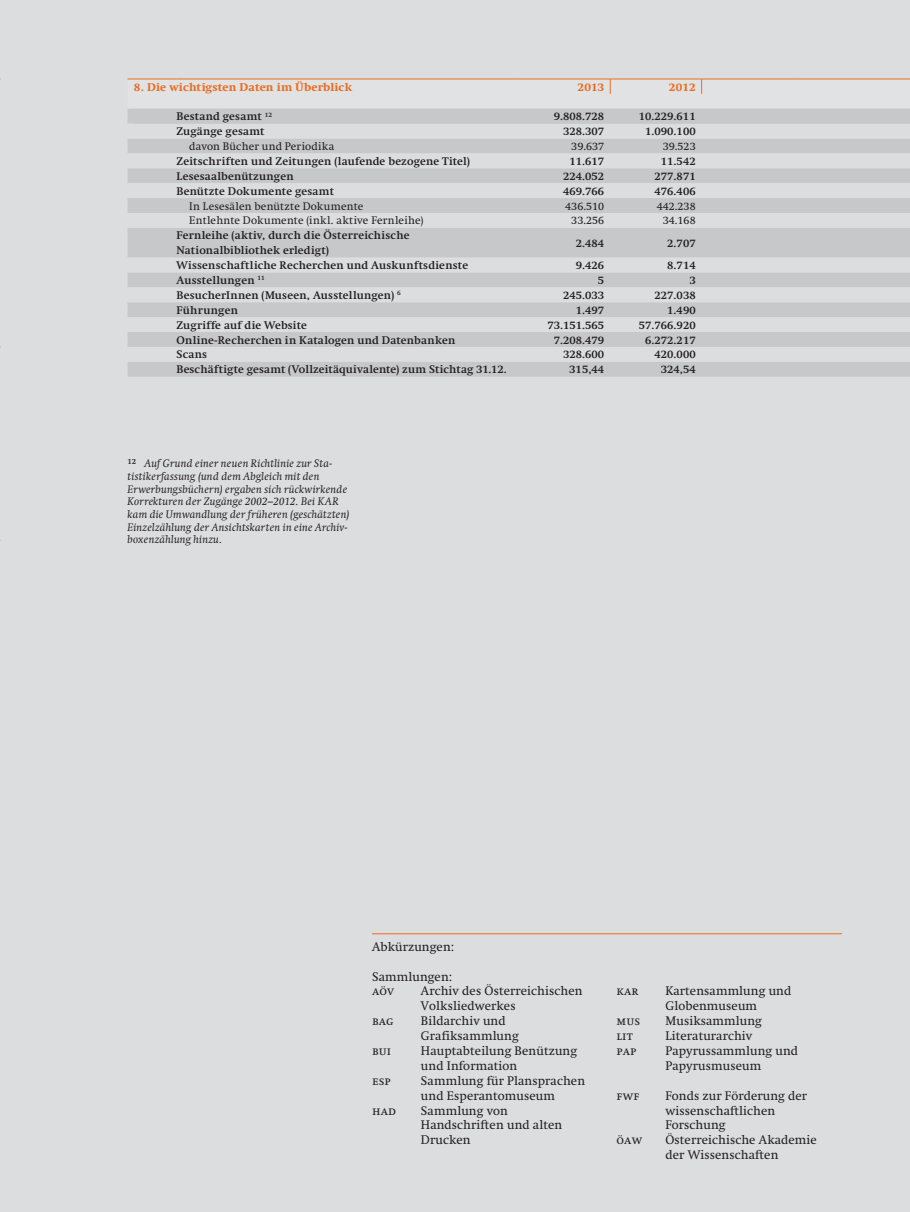
<style>
.page{position:relative;width:910px;height:1212px;background:#dcdddf}
.page>*{position:absolute;margin:0;border:0;box-sizing:border-box;transform-origin:0 0}
.t1{font:12.3px/14.9px "Swift";letter-spacing:.01em;color:#231f20}
.t2{font:12.3px "Swift SC Os F";letter-spacing:.01em;color:#231f20}
.t3{font:700 10.8px/14.9px "Swift";letter-spacing:.015em;color:#231f20}
.t4{font:italic 10.8px/12.8px "Swift";letter-spacing:.03em;color:#231f20}
.t5{font:10.8px "Swift";letter-spacing:.01em;color:#231f20}
.t6{font:800 10.8px "Swift";letter-spacing:.015em;color:#ea6d1f}
</style>
<div class="page">
<hr style="left:372px;top:933px;width:470px;height:1px;background:#ea6d1f">
<div style="left:128px;top:362px;width:782px;height:15px;background:#c7c8ca"></div>
<svg style="left:128px;top:139px;width:782px;height:208px;fill:#c7c8ca"></svg>
<svg style="left:128px;top:79px;width:782px;height:45px"></svg>
<p class="t6" style="left:134px;top:81px;width:220px">8. Die wichtigsten Daten im Überblick</p>
<p class="t6" style="left:577px;top:81px;width:28px">2013</p>
<p class="t6" style="left:669px;top:81px;width:28px">2012</p>
<p class="t3" style="left:176px;top:109px;width:97px">Bestand gesamt <sup>12</sup></p>
<p class="t3" style="left:554px;top:109px;width:52px">9.808.728</p>
<p class="t3" style="left:639px;top:109px;width:58px">10.229.611</p>
<p class="t3" style="left:176px;top:124px;width:90px">Zugänge gesamt</p>
<p class="t3" style="left:563px;top:124px;width:43px">328.307</p>
<p class="t3" style="left:645px;top:124px;width:52px">1.090.100</p>
<p class="t5" style="left:189px;top:140px;width:147px">davon Bücher und Periodika</p>
<p class="t5" style="left:571px;top:140px;width:34px">39.637</p>
<p class="t5" style="left:663px;top:140px;width:34px">39.523</p>
<p class="t3" style="left:176px;top:154px;width:295px">Zeitschriften und Zeitungen (laufende bezogene Titel)</p>
<p class="t3" style="left:569px;top:154px;width:36px">11.617</p>
<p class="t3" style="left:661px;top:154px;width:36px">11.542</p>
<p class="t3" style="left:176px;top:169px;width:119px">Lesesaalbenützungen</p>
<p class="t3" style="left:563px;top:169px;width:43px">224.052</p>
<p class="t3" style="left:654px;top:169px;width:43px">277.871</p>
<p class="t3" style="left:176px;top:184px;width:159px">Benützte Dokumente gesamt</p>
<p class="t3" style="left:563px;top:184px;width:43px">469.766</p>
<p class="t3" style="left:654px;top:184px;width:43px">476.406</p>
<p class="t5" style="left:189px;top:200px;width:176px">In Lesesälen benützte Dokumente</p>
<p class="t5" style="left:565px;top:200px;width:40px">436.510</p>
<p class="t5" style="left:657px;top:200px;width:40px">442.238</p>
<p class="t5" style="left:189px;top:215px;width:236px">Entlehnte Dokumente (inkl. aktive Fernleihe)</p>
<p class="t5" style="left:571px;top:215px;width:34px">33.256</p>
<p class="t5" style="left:663px;top:215px;width:34px">34.168</p>
<p class="t3" style="left:176px;top:228px;width:235px">Fernleihe (aktiv, durch die Österreichische<br>Nationalbibliothek erledigt)</p>
<p class="t3" style="left:576px;top:236px;width:30px">2.484</p>
<p class="t3" style="left:667px;top:236px;width:30px">2.707</p>
<p class="t3" style="left:176px;top:258px;width:293px">Wissenschaftliche Recherchen und Auskunftsdienste</p>
<p class="t3" style="left:576px;top:258px;width:30px">9.426</p>
<p class="t3" style="left:667px;top:258px;width:30px">8.714</p>
<p class="t3" style="left:176px;top:273px;width:90px">Ausstellungen <sup>11</sup></p>
<p class="t3" style="left:598px;top:273px;width:8px">5</p>
<p class="t3" style="left:689px;top:273px;width:8px">3</p>
<p class="t3" style="left:176px;top:288px;width:226px">BesucherInnen (Museen, Ausstellungen) <sup>6</sup></p>
<p class="t3" style="left:563px;top:288px;width:43px">245.033</p>
<p class="t3" style="left:654px;top:288px;width:43px">227.038</p>
<p class="t3" style="left:176px;top:303px;width:63px">Führungen</p>
<p class="t3" style="left:576px;top:303px;width:30px">1.497</p>
<p class="t3" style="left:667px;top:303px;width:30px">1.490</p>
<p class="t3" style="left:176px;top:317px;width:132px">Zugriffe auf die Website</p>
<p class="t3" style="left:547px;top:317px;width:58px">73.151.565</p>
<p class="t3" style="left:639px;top:317px;width:58px">57.766.920</p>
<p class="t3" style="left:176px;top:332px;width:280px">Online-Recherchen in Katalogen und Datenbanken</p>
<p class="t3" style="left:554px;top:332px;width:52px">7.208.479</p>
<p class="t3" style="left:645px;top:332px;width:52px">6.272.217</p>
<p class="t3" style="left:176px;top:347px;width:32px">Scans</p>
<p class="t3" style="left:563px;top:347px;width:43px">328.600</p>
<p class="t3" style="left:654px;top:347px;width:43px">420.000</p>
<p class="t3" style="left:176px;top:362px;width:332px">Beschäftigte gesamt (Vollzeitäquivalente) zum Stichtag 31.12.</p>
<p class="t3" style="left:569px;top:362px;width:36px">315,44</p>
<p class="t3" style="left:661px;top:362px;width:36px">324,54</p>
<p class="t4" style="left:128px;top:457px;width:223px"><sup>12</sup> Auf Grund einer neuen Richtlinie zur Sta&shy;tistikerfassung (und dem Abgleich mit den Erwerbungsbüchern) ergaben sich rückwirkende Korrekturen der Zugänge 2002–2012. Bei KAR kam die Umwandlung der früheren (geschätzten)<br>Einzelzählung der Ansichtskarten in eine Archiv&shy;boxenzählung hinzu.</p>
<p class="t1" style="left:372px;top:939px;width:84px">Abkürzungen:</p>
<p class="t1" style="left:372px;top:969px;width:82px">Sammlungen:</p>
<p class="t2" style="left:372px;top:984px;width:24px">aöv</p>
<p class="t1" style="left:421px;top:984px;width:163px">Archiv des Österreichischen<br>Volksliedwerkes</p>
<p class="t2" style="left:372px;top:1014px;width:23px">bag</p>
<p class="t1" style="left:421px;top:1013px;width:99px">Bildarchiv und<br>Grafiksammlung</p>
<p class="t2" style="left:372px;top:1044px;width:21px">bui</p>
<p class="t1" style="left:421px;top:1043px;width:158px">Hauptabteilung Benützung und Information</p>
<p class="t2" style="left:372px;top:1073px;width:20px">esp</p>
<p class="t1" style="left:421px;top:1073px;width:166px">Sammlung für Plansprachen und Esperantomuseum</p>
<p class="t2" style="left:372px;top:1103px;width:25px">had</p>
<p class="t1" style="left:421px;top:1103px;width:143px">Sammlung von<br>Handschriften und alten<br>Drucken</p>
<p class="t2" style="left:617px;top:984px;width:23px">kar</p>
<p class="t1" style="left:665px;top:984px;width:127px">Kartensammlung und<br>Globenmuseum</p>
<p class="t2" style="left:617px;top:1014px;width:25px">mus</p>
<p class="t1" style="left:665px;top:1014px;width:98px">Musiksammlung</p>
<p class="t2" style="left:617px;top:1029px;width:18px">lit</p>
<p class="t1" style="left:665px;top:1028px;width:88px">Literaturarchiv</p>
<p class="t2" style="left:617px;top:1044px;width:21px">pap</p>
<p class="t1" style="left:665px;top:1043px;width:134px">Papyrussammlung und<br>Papyrusmuseum</p>
<p class="t2" style="left:617px;top:1088px;width:24px">fwf</p>
<p class="t1" style="left:665px;top:1088px;width:143px">Fonds zur Förderung der wissenschaftlichen<br>Forschung</p>
<p class="t2" style="left:617px;top:1133px;width:27px">öaw</p>
<p class="t1" style="left:665px;top:1133px;width:153px">Österreichische Akademie der Wissenschaften</p>
</div>
